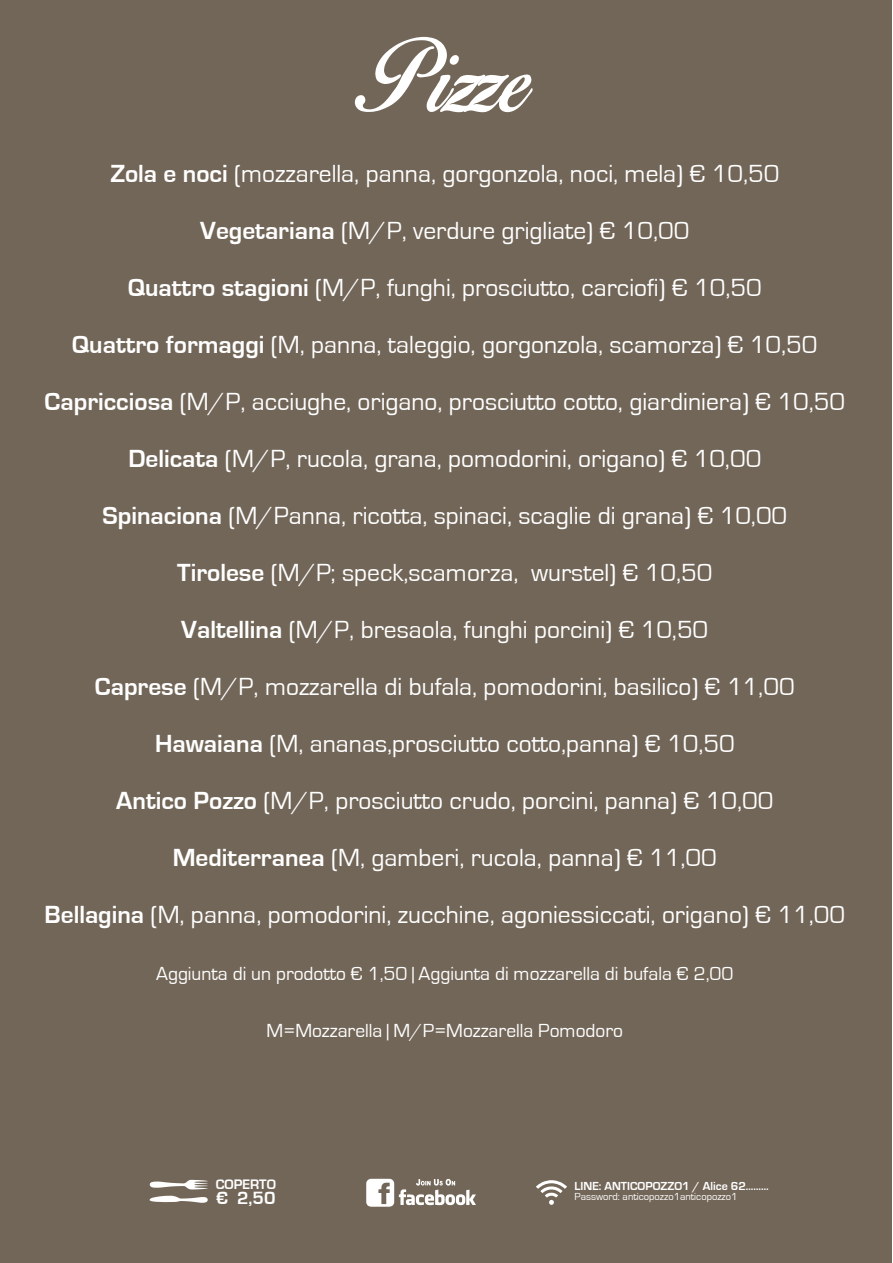
<style>
.page{position:relative;width:893px;height:1263px;background:#fff}
.page>*{position:absolute;margin:0;border:0;box-sizing:border-box;transform-origin:0 0}
.t1{font:25.5px "Eurostile";color:#fff}
.t2{font:19.5px "Eurostile";color:#fff}
.t3{font:700 18.3px "Eurostile";color:#fff}
.t4{font:700 14.25px "Eurostile";color:#fff}
.t5{font:700 12px "Eurostile";color:#fff}
.t6{font:10.5px "Eurostile";color:#fff}
.s1{font-weight:700}
</style>
<div class="page">
<div style="left:0;top:0;width:891px;height:1262px;background:#726658"></div>
<svg style="left:355px;top:37px;width:178px;height:75px"></svg>
<svg style="left:366px;top:1179px;width:110px;height:28px"></svg>
<svg style="left:150px;top:1196px;width:58px;height:7px"></svg>
<svg style="left:149px;top:1180px;width:59px;height:9px"></svg>
<svg style="left:536px;top:1180px;width:31px;height:9px"></svg>
<svg style="left:549px;top:1199px;width:5px;height:6px"></svg>
<svg style="left:540px;top:1185px;width:22px;height:8px"></svg>
<svg style="left:545px;top:1191px;width:13px;height:6px"></svg>
<p class="t1" style="left:110px;top:160px;width:670px"><span class="s1">Zola e noci</span> (mozzarella, panna, gorgonzola, noci, mela) € 10,50</p>
<p class="t1" style="left:200px;top:217px;width:490px"><span class="s1">Vegetariana</span> (M/P, verdure grigliate) € 10,00</p>
<p class="t1" style="left:128px;top:274px;width:635px"><span class="s1">Quattro stagioni</span> (M/P, funghi, prosciutto, carciofi) € 10,50</p>
<p class="t1" style="left:72px;top:331px;width:747px"><span class="s1">Quattro formaggi</span> (M, panna, taleggio, gorgonzola, scamorza) € 10,50</p>
<p class="t1" style="left:45px;top:388px;width:802px"><span class="s1">Capricciosa</span> (M/P, acciughe, origano, prosciutto cotto, giardiniera) € 10,50</p>
<p class="t1" style="left:128px;top:445px;width:634px"><span class="s1">Delicata</span> (M/P, rucola, grana, pomodorini, origano) € 10,00</p>
<p class="t1" style="left:102px;top:502px;width:686px"><span class="s1">Spinaciona</span> (M/Panna, ricotta, spinaci, scaglie di grana) € 10,00</p>
<p class="t1" style="left:177px;top:559px;width:537px"><span class="s1">Tirolese</span> (M/P; speck,scamorza, wurstel) € 10,50</p>
<p class="t1" style="left:181px;top:616px;width:528px"><span class="s1">Valtellina</span> (M/P, bresaola, funghi porcini) € 10,50</p>
<p class="t1" style="left:95px;top:673px;width:701px"><span class="s1">Caprese</span> (M/P, mozzarella di bufala, pomodorini, basilico) € 11,00</p>
<p class="t1" style="left:155px;top:730px;width:581px"><span class="s1">Hawaiana</span> (M, ananas,prosciutto cotto,panna) € 10,50</p>
<p class="t1" style="left:116px;top:787px;width:658px"><span class="s1">Antico Pozzo</span> (M/P, prosciutto crudo, porcini, panna) € 10,00</p>
<p class="t1" style="left:173px;top:844px;width:545px"><span class="s1">Mediterranea</span> (M, gamberi, rucola, panna) € 11,00</p>
<p class="t1" style="left:45px;top:901px;width:802px"><span class="s1">Bellagina</span> (M, panna, pomodorini, zucchine, agoniessiccati, origano) € 11,00</p>
<p class="t2" style="left:156px;top:963px;width:579px">Aggiunta di un prodotto € 1,50 | Aggiunta di mozzarella di bufala € 2,00</p>
<p class="t2" style="left:267px;top:1020px;width:358px">M=Mozzarella | M/P=Mozzarella Pomodoro</p>
<p class="t4" style="left:216px;top:1176px;width:62px">COPERTO</p>
<p class="t3" style="left:216px;top:1188px;width:61px">€ 2,50</p>
<p class="t5" style="left:575px;top:1179px;width:196px">LINE: ANTICOPOZZO1 / Alice 62………</p>
<p class="t6" style="left:575px;top:1191px;width:164px">Password: anticopozzo1anticopozzo1</p>
</div>
